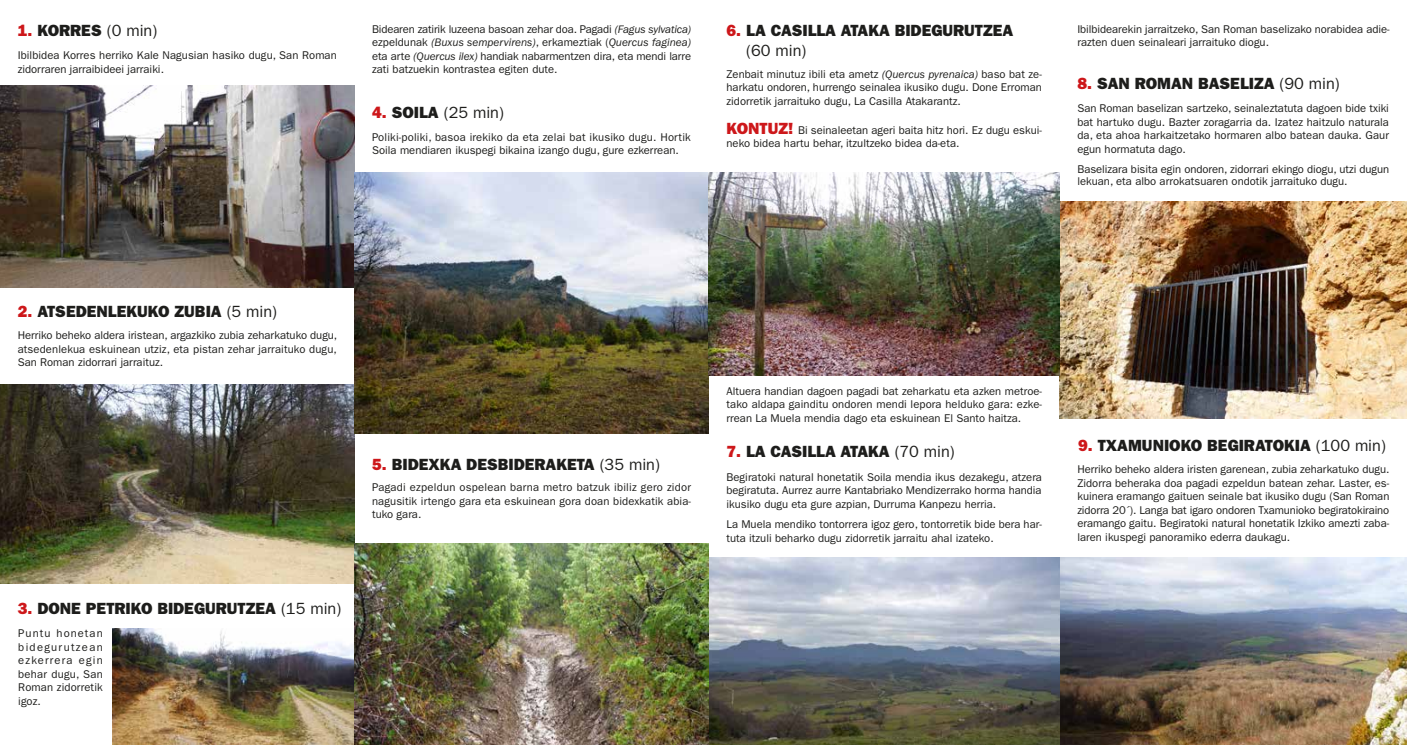
<style>
.page{position:relative;width:1407px;height:745px;background:#fff}
.page>*{position:absolute;margin:0;border:0;box-sizing:border-box;transform-origin:0 0}
.t1{font:16.25px "ITC Franklin Gothic Std Hvy";color:#1d1d1b}
.t2{font:16.25px "ITC Franklin Gothic Std";color:#1d1d1b}
.t3{font:11.25px/13.5px "ITC Franklin Gothic Std";color:#1d1d1b;text-align:justify}
.s1{color:#cd171a}
.s2{font-family:"ITC Franklin Gothic Std"}
.s3{font-style:italic}
.s4{font-family:"ITC Franklin Gothic Std Hvy";color:#cd171a}
.s5{font-family:"ITC Franklin Gothic Std Hvy"}
.s6{font-family:"ITC Franklin Gothic Std Hvy";font-size:16.25px;color:#cd171a}
</style>
<div class="page">
<img style="left:0;top:86px;width:354px;height:201px">
<img style="left:0;top:384px;width:354px;height:199px">
<img style="left:113px;top:628px;width:241px;height:116px">
<img style="left:354px;top:172px;width:355px;height:261px">
<img style="left:1059px;top:202px;width:348px;height:216px">
<img style="left:709px;top:557px;width:698px;height:187px">
<img style="left:709px;top:172px;width:350px;height:203px">
<img style="left:354px;top:543px;width:355px;height:201px">
<h1 class="t1" style="left:18px;top:21px;width:141px"><span class="s1">1.</span> KORRES <span class="s2">(0 min)</span></h1>
<p class="t3" style="left:18px;top:49px;width:321px">I bilbidea Korres herriko Kale Nagusian hasiko dugu, San Roman zidorraren jarraibideei jarraiki.</p>
<p class="t3" style="left:372px;top:22px;width:321px">Bidearen zatirik luzeena basoan zehar doa. Pagadi <span class="s3">(Fagus sylvatica) </span>ezpeldunak <span class="s3">(Buxus sempervirens)</span>, erkameztiak (<span class="s3">Quercus faginea) </span>eta arte <span class="s3">(Quercus ilex)</span> handiak nabarmentzen dira, eta mendi larre zati batzuekin kontrastea egiten dute.</p>
<p class="t3" style="left:1077px;top:22px;width:314px">I bilbidearekin jarraitzeko, San Roman baselizako norabidea adie&shy;razten duen seinaleari jarraituko diogu.</p>
<h1 class="t1" style="left:726px;top:21px;width:288px"><span class="s1">6.</span> LA CASILLA ATAKA BIDEGURUTZEA</h1>
<h1 class="t2" style="left:746px;top:41px;width:62px">(60 min)</h1>
<p class="t3" style="left:726px;top:67px;width:317px">Zenbait minutuz ibili eta ametz <span class="s3">(Quercus pyrenaica)</span> baso bat ze&shy;harkatu ondoren, hurrengo seinalea ikusiko dugu. Done Erroman zidorretik jarraituko dugu, La Casilla Atakarantz.</p>
<h1 class="t1" style="left:1077px;top:74px;width:264px"><span class="s1">8.</span> SAN ROMAN BASELIZA <span class="s2">(90 min)</span></h1>
<p class="t3" style="left:1077px;top:102px;width:313px">San Roman baselizan sartzeko, seinaleztatuta dagoen bide txiki bat hartuko dugu. Bazter zoragarria da. Izatez haitzulo naturala da, eta ahoa harkaitzetako hormaren albo batean dauka. Gaur egun hormatuta dago.</p>
<p class="t3" style="left:1077px;top:162px;width:313px;line-height:12.5px">Baselizara bisita egin ondoren, zidorrari ekingo diogu, utzi dugun lekuan, eta albo arrokatsuaren ondotik jarraituko dugu.</p>
<h1 class="t2" style="left:372px;top:103px;width:133px"><span class="s4">4.</span> <span class="s5">SOILA</span> (25 min)</h1>
<p class="t3" style="left:726px;top:123px;width:317px"><span class="s6">KONTUZ!</span> Bi seinaleetan ageri baita hitz hori. Ez dugu eskui&shy;neko bidea hartu behar, itzultzeko bidea da-eta.</p>
<p class="t3" style="left:372px;top:130px;width:320px">Poliki-poliki, basoa irekiko da eta zelai bat ikusiko dugu. Hortik<br>Soila mendiaren ikuspegi bikaina izango dugu, gure ezkerrean.</p>
<h1 class="t1" style="left:18px;top:302px;width:261px"><span class="s1">2.</span> ATSEDENLEKUKO ZUBIA <span class="s2">(5 min)</span></h1>
<p class="t3" style="left:18px;top:329px;width:321px">Herriko beheko aldera iristean, argazkiko zubia zeharkatuko dugu, atsedenlekua eskuinean utziz, eta pistan zehar jarraituko dugu, San Roman zidorrari jarraituz.</p>
<h1 class="t1" style="left:372px;top:455px;width:289px"><span class="s1">5.</span> BIDEXKA DESBIDERAKETA <span class="s2">(35 min)</span></h1>
<p class="t3" style="left:372px;top:480px;width:320px">Pagadi ezpeldun ospelean barna metro batzuk ibiliz gero zidor nagusitik irtengo gara eta eskuinean gora doan bidexkatik abia&shy;tuko gara.</p>
<h1 class="t1" style="left:18px;top:599px;width:325px"><span class="s1">3.</span> DONE PETRIKO BIDEGURUTZEA <span class="s2">(15 min)</span></h1>
<p class="t3" style="left:18px;top:626px;width:86px">Puntu honetan bidegurutzean ezkerrera egin behar dugu, San Roman zidorretik igoz.</p>
<p class="t3" style="left:726px;top:384px;width:317px">Altuera handian dagoen pagadi bat zeharkatu eta azken metroe&shy;tako aldapa gainditu ondoren mendi lepora helduko gara: ezke&shy;rrean La Muela mendia dago eta eskuinean El Santo haitza.</p>
<h1 class="t1" style="left:726px;top:442px;width:230px"><span class="s1">7.</span> LA CASILLA ATAKA <span class="s2">(70 min)</span></h1>
<h1 class="t1" style="left:1078px;top:435px;width:309px"><span class="s1">9.</span> TXAMUNIOKO BEGIRATOKIA <span class="s2">(100 min)</span></h1>
<p class="t3" style="left:726px;top:470px;width:317px">Begiratoki natural honetatik Soila mendia ikus dezakegu, atzera begiratuta. Aurrez aurre Kantabriako Mendizerrako horma handia ikusiko dugu eta gure azpian, Durruma Kanpezu herria.</p>
<p class="t3" style="left:726px;top:517px;width:317px">La Muela mendiko tontorrera igoz gero, tontorretik bide bera har&shy;tuta itzuli beharko dugu zidorretik jarraitu ahal izateko.</p>
<p class="t3" style="left:1077px;top:462px;width:313px">Herriko beheko aldera iristen garenean, zubia zeharkatuko dugu.<br>Zidorra beheraka doa pagadi ezpeldun batean zehar. Laster, es&shy;kuinera eramango gaituen seinale bat ikusiko dugu (San Roman zidorra 20´). Langa bat igaro ondoren Txamunioko begiratokiraino eramango gaitu. Begiratoki natural honetatik Izkiko amezti zaba&shy;laren ikuspegi panoramiko ederra daukagu.</p>
</div>
